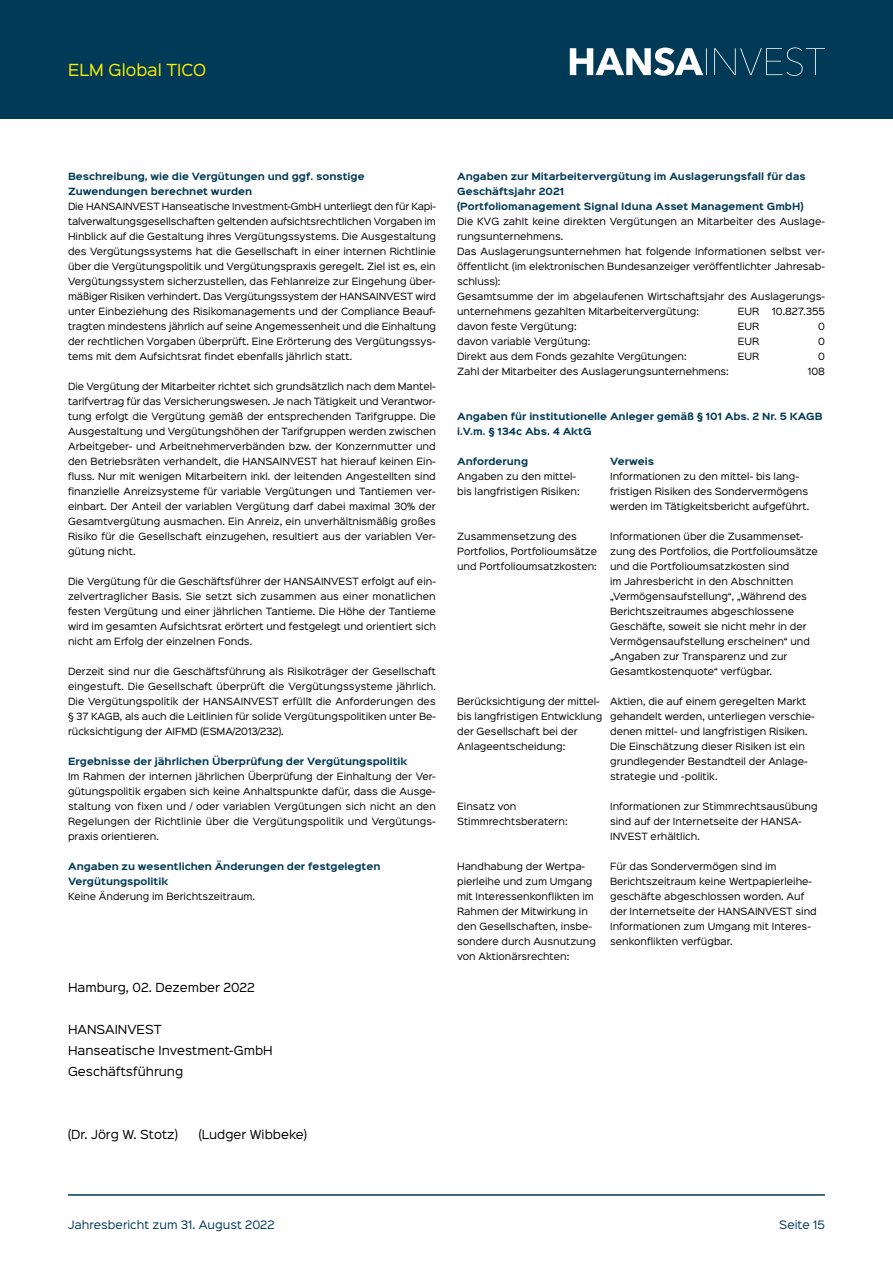
<style>
.page{position:relative;width:893px;height:1263px;background:#fff}
.page>*{position:absolute;margin:0;border:0;box-sizing:border-box;transform-origin:0 0}
.t1{font:15px "Sinkin Sans 400";color:#ffed00}
.t2{font:11.25px/21px "Sinkin Sans 400";color:#000}
.t3{font:10.5px "Sinkin Sans 400";color:#003a56}
.t4{font:9px/15px "Sinkin Sans 400";color:#000}
.t5{font:700 9px/15px "Sinkin Sans 700";color:#003a56}
</style>
<div class="page">
<div style="left:0;top:0;width:893px;height:119px;background:#003a56"></div>
<svg style="left:570px;top:47px;width:255px;height:29px"></svg>
<hr style="left:68px;top:1194px;width:757px;height:2px;background:#003a56">
<h1 class="t1" style="left:68px;top:57px;width:140px">ELM Global TICO</h1>
<p class="t5" style="left:68px;top:169px;width:298px">Beschreibung, wie die Vergütungen und ggf. sonstige<br>Zuwendungen berechnet wurden</p>
<p class="t4" style="left:68px;top:198px;width:369px;text-align:justify">Die HANSAINVEST Hanseatische Investment-GmbH unterliegt den für Kapi&shy;talverwaltungsgesellschaften geltenden aufsichtsrechtlichen Vorgaben im Hinblick auf die Gestaltung ihres Vergütungssystems. Die Ausgestaltung des Vergütungssystems hat die Gesellschaft in einer internen Richtlinie über die Vergütungspolitik und Vergütungspraxis geregelt. Ziel ist es, ein Vergütungssystem sicherzustellen, das Fehlanreize zur Eingehung über&shy;mäßiger Risiken verhindert. Das Vergütungssystem der HANSAINVEST wird unter Einbeziehung des Risikomanagements und der Compliance Beauf&shy;tragten mindestens jährlich auf seine Angemessenheit und die Einhaltung der rechtlichen Vorgaben überprüft. Eine Erörterung des Vergütungssys&shy;tems mit dem Aufsichtsrat findet ebenfalls jährlich statt.</p>
<p class="t4" style="left:68px;top:378px;width:369px;text-align:justify">Die Vergütung der Mitarbeiter richtet sich grundsätzlich nach dem Mantel&shy;tarifvertrag für das Versicherungswesen. Je nach Tätigkeit und Verantwor&shy;tung erfolgt die Vergütung gemäß der entsprechenden Tarifgruppe. Die Ausgestaltung und Vergütungshöhen der Tarifgruppen werden zwischen Arbeitgeber- und Arbeitnehmerverbänden bzw. der Konzernmutter und den Betriebsräten verhandelt, die HANSAINVEST hat hierauf keinen Ein&shy;fluss. Nur mit wenigen Mitarbeitern inkl. der leitenden Angestellten sind finanzielle Anreizsysteme für variable Vergütungen und Tantiemen ver&shy;einbart. Der Anteil der variablen Vergütung darf dabei maximal 30% der Gesamtvergütung ausmachen. Ein Anreiz, ein unverhältnismäßig großes Risiko für die Gesellschaft einzugehen, resultiert aus der variablen Ver&shy;gütung nicht.</p>
<p class="t4" style="left:68px;top:573px;width:369px;text-align:justify">Die Vergütung für die Geschäftsführer der HANSAINVEST erfolgt auf ein&shy;zelvertraglicher Basis. Sie setzt sich zusammen aus einer monatlichen festen Vergütung und einer jährlichen Tantieme. Die Höhe der Tantieme wird im gesamten Aufsichtsrat erörtert und festgelegt und orientiert sich nicht am Erfolg der einzelnen Fonds.</p>
<p class="t4" style="left:68px;top:663px;width:369px;text-align:justify">Derzeit sind nur die Geschäftsführung als Risikoträger der Gesellschaft eingestuft. Die Gesellschaft überprüft die Vergütungssysteme jährlich.<br>Die Vergütungspolitik der HANSAINVEST erfüllt die Anforderungen des § 37 KAGB, als auch die Leitlinien für solide Vergütungspolitiken unter Be&shy;rücksichtigung der AIFMD (ESMA/2013/232).</p>
<p class="t5" style="left:68px;top:754px;width:341px">Ergebnisse der jährlichen Überprüfung der Vergütungspolitik</p>
<p class="t4" style="left:68px;top:768px;width:369px;text-align:justify">Im Rahmen der internen jährlichen Überprüfung der Einhaltung der Ver&shy;gütungspolitik ergaben sich keine Anhaltspunkte dafür, dass die Ausge&shy;staltung von fixen und / oder variablen Vergütungen sich nicht an den Regelungen der Richtlinie über die Vergütungspolitik und Vergütungs&shy;praxis orientieren.</p>
<p class="t5" style="left:68px;top:859px;width:314px">Angaben zu wesentlichen Änderungen der festgelegten<br>Vergütungspolitik</p>
<p class="t4" style="left:68px;top:888px;width:189px">Keine Änderung im Berichtszeitraum.</p>
<p class="t2" style="left:68px;top:976px;width:188px">Hamburg, 02. Dezember 2022</p>
<p class="t2" style="left:68px;top:1018px;width:206px">HANSAINVEST<br>Hanseatische Investment-GmbH<br>Geschäftsführung</p>
<p class="t2" style="left:68px;top:1123px;width:111px">(Dr. Jörg W. Stotz)</p>
<p class="t2" style="left:199px;top:1123px;width:110px">(Ludger Wibbeke)</p>
<p class="t5" style="left:457px;top:169px;width:350px">Angaben zur Mitarbeitervergütung im Auslagerungsfall für das<br>Geschäftsjahr 2021<br>(Portfoliomanagement Signal Iduna Asset Management GmbH)</p>
<p class="t4" style="left:457px;top:213px;width:369px">Die KVG zahlt keine direkten Vergütungen an Mitarbeiter des Auslage&shy;rungsunternehmens.<br>Das Auslagerungsunternehmen hat folgende Informationen selbst ver&shy;öffentlicht (im elektronischen Bundesanzeiger veröffentlichter Jahresab&shy;schluss):<br>Gesamtsumme der im abgelaufenen Wirtschaftsjahr des Auslagerungs&shy;unternehmens gezahlten Mitarbeitervergütung:</p>
<p class="t4" style="left:738px;top:303px;width:23px">EUR</p>
<p class="t4" style="left:772px;top:303px;width:54px">10.827.355</p>
<p class="t4" style="left:457px;top:318px;width:121px">davon feste Vergütung:</p>
<p class="t4" style="left:738px;top:318px;width:23px">EUR</p>
<p class="t4" style="left:818px;top:318px;width:8px">0</p>
<p class="t4" style="left:457px;top:333px;width:135px">davon variable Vergütung:</p>
<p class="t4" style="left:738px;top:333px;width:23px">EUR</p>
<p class="t4" style="left:818px;top:333px;width:8px">0</p>
<p class="t4" style="left:457px;top:348px;width:231px">Direkt aus dem Fonds gezahlte Vergütungen:</p>
<p class="t4" style="left:738px;top:348px;width:23px">EUR</p>
<p class="t4" style="left:818px;top:348px;width:8px">0</p>
<p class="t4" style="left:457px;top:363px;width:273px">Zahl der Mitarbeiter des Auslagerungsunternehmens:</p>
<p class="t4" style="left:808px;top:363px;width:19px">108</p>
<p class="t5" style="left:457px;top:409px;width:367px">Angaben für institutionelle Anleger gemäß § 101 Abs. 2 Nr. 5 KAGB i.V.m. § 134c Abs. 4 AktG</p>
<p class="t5" style="left:457px;top:454px;width:73px">Anforderung</p>
<p class="t5" style="left:610px;top:454px;width:45px">Verweis</p>
<p class="t4" style="left:457px;top:468px;width:120px">Angaben zu den mittel-</p>
<p class="t4" style="left:610px;top:468px;width:190px">Informationen zu den mittel- bis lang-</p>
<p class="t4" style="left:457px;top:483px;width:124px">bis langfristigen Risiken:</p>
<p class="t4" style="left:610px;top:483px;width:201px">fristigen Risiken des Sondervermögens werden im Tätigkeitsbericht aufgeführt.</p>
<p class="t4" style="left:457px;top:528px;width:121px">Zusammensetzung des</p>
<p class="t4" style="left:610px;top:528px;width:195px">Informationen über die Zusammenset-</p>
<p class="t4" style="left:457px;top:543px;width:141px">Portfolios, Portfolioumsätze</p>
<p class="t4" style="left:610px;top:543px;width:209px">zung des Portfolios, die Portfolioumsätze</p>
<p class="t4" style="left:457px;top:558px;width:141px">und Portfolioumsatzkosten:</p>
<p class="t4" style="left:610px;top:558px;width:201px">und die Portfolioumsatzkosten sind<br>im Jahresbericht in den Abschnitten „Vermögensaufstellung“, „Während des Berichtszeitraumes abgeschlossene Geschäfte, soweit sie nicht mehr in der Vermögensaufstellung erscheinen“ und „Angaben zur Transparenz und zur Gesamtkostenquote“ verfügbar.</p>
<p class="t4" style="left:457px;top:693px;width:359px">Berücksichtigung der mittel- Aktien, die auf einem geregelten Markt bis langfristigen Entwicklung gehandelt werden, unterliegen verschie&shy;der Gesellschaft bei der</p>
<p class="t4" style="left:610px;top:723px;width:199px">denen mittel- und langfristigen Risiken.</p>
<p class="t4" style="left:457px;top:738px;width:110px">Anlageentscheidung:</p>
<p class="t4" style="left:610px;top:738px;width:199px">Die Einschätzung dieser Risiken ist ein grundlegender Bestandteil der Anlage&shy;strategie und -politik.</p>
<p class="t4" style="left:457px;top:798px;width:61px">Einsatz von</p>
<p class="t4" style="left:610px;top:798px;width:209px">Informationen zur Stimmrechtsausübung</p>
<p class="t4" style="left:457px;top:813px;width:112px">Stimmrechtsberatern:</p>
<p class="t4" style="left:610px;top:813px;width:193px">sind auf der Internetseite der HANSA-<br>INVEST erhältlich.</p>
<p class="t4" style="left:457px;top:858px;width:130px">Handhabung der Wertpa-</p>
<p class="t4" style="left:610px;top:858px;width:168px">Für das Sondervermögen sind im</p>
<p class="t4" style="left:457px;top:873px;width:137px">pierleihe und zum Umgang</p>
<p class="t4" style="left:610px;top:873px;width:204px">Berichtszeitraum keine Wertpapierleihe-</p>
<p class="t4" style="left:457px;top:888px;width:138px">mit Interessenkonflikten im</p>
<p class="t4" style="left:610px;top:888px;width:196px">geschäfte abgeschlossen worden. Auf</p>
<p class="t4" style="left:457px;top:903px;width:132px">Rahmen der Mitwirkung in</p>
<p class="t4" style="left:610px;top:903px;width:208px">der Internetseite der HANSAINVEST sind</p>
<p class="t4" style="left:457px;top:918px;width:136px">den Gesellschaften, insbe-</p>
<p class="t4" style="left:610px;top:918px;width:202px">Informationen zum Umgang mit Interes-</p>
<p class="t4" style="left:457px;top:933px;width:140px">sondere durch Ausnutzung</p>
<p class="t4" style="left:610px;top:933px;width:124px">senkonflikten verfügbar.</p>
<p class="t4" style="left:457px;top:948px;width:114px">von Aktionärsrechten:</p>
<p class="t3" style="left:68px;top:1216px;width:208px">Jahresbericht zum 31. August 2022</p>
<p class="t3" style="left:779px;top:1216px;width:47px">Seite 15</p>
</div>
